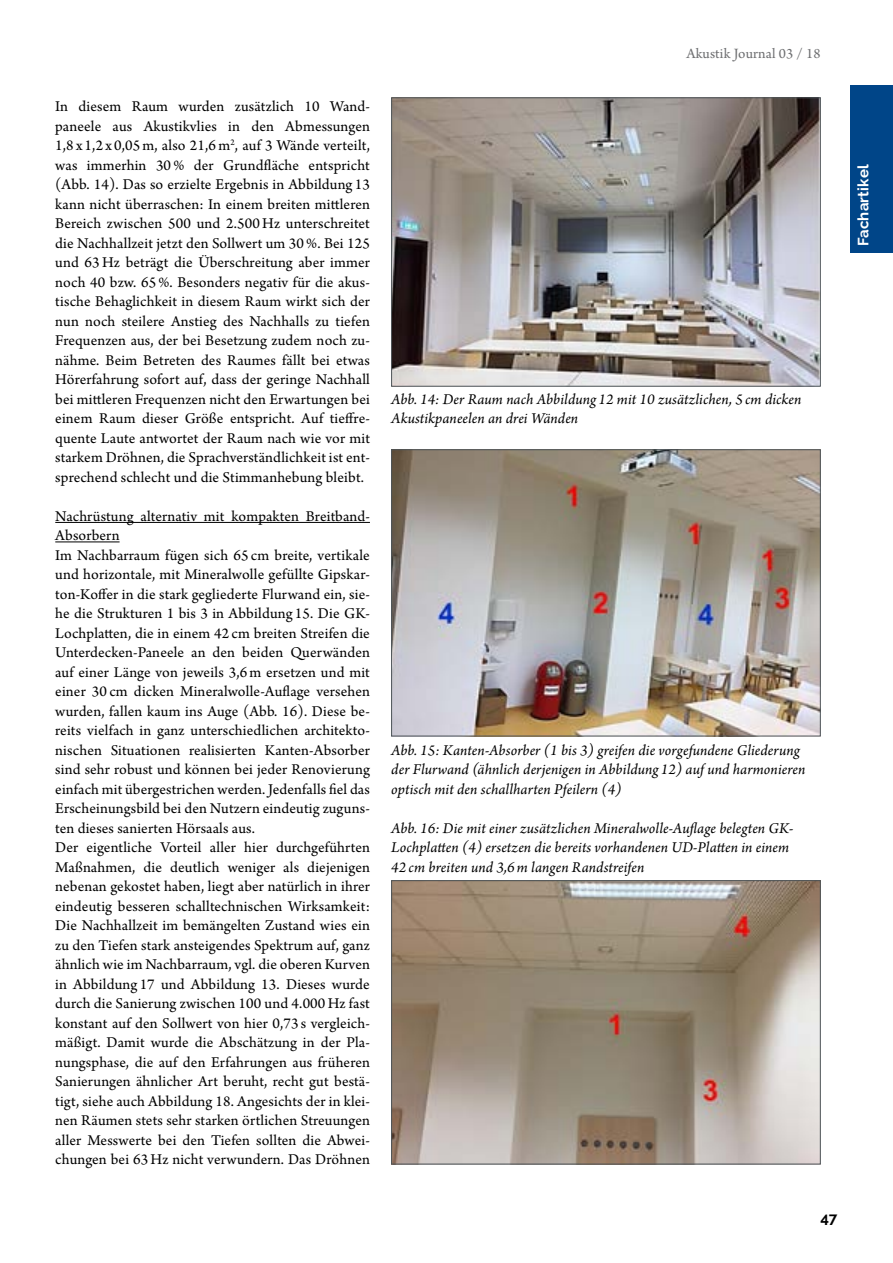
<style>
.page{position:relative;width:893px;height:1263px;background:#fff}
.page>*{position:absolute;margin:0;border:0;box-sizing:border-box;transform-origin:0 0}
.t1{font:15.75px/19.5px "Arno Pro";letter-spacing:.01em;color:#000;text-align:justify}
.t2{font:italic 15.75px/19.5px "Arno Pro";letter-spacing:.005em;color:#000}
.t3{font:15px "Arno Pro";letter-spacing:.01em;color:#6d6e70}
.t4{font:700 15px "Raleway";letter-spacing:.01em;color:#fff}
.t5{font:700 15px "Raleway";color:#000}
</style>
<div class="page">
<div style="left:850px;top:85px;width:43px;height:168px;background:#004588"></div>
<hr style="left:55px;top:522px;width:315px;height:1px;background:#000">
<hr style="left:55px;top:541px;width:65px;height:1px;background:#000">
<img style="left:393px;top:99px;width:426px;height:286px">
<div style="left:391px;top:97px;width:430px;height:290px;border:1px solid #4d5458"></div>
<img style="left:393px;top:451px;width:426px;height:283px">
<div style="left:391px;top:449px;width:430px;height:287px;border:1px solid #4d5458"></div>
<img style="left:393px;top:882px;width:426px;height:280px">
<div style="left:391px;top:880px;width:430px;height:284px;border:1px solid #4d5458"></div>
<p class="t1" style="left:55px;top:98px;width:316px">In diesem Raum wurden zusätzlich 10 Wand&shy;paneele aus Akustikvlies in den Abmessungen 1,8 x 1,2 x 0,05m, also 21,6m<sup>2</sup>, auf 3 Wände verteilt, was immerhin 30% der Grundfläche entspricht (Abb. 14). Das so erzielte Ergebnis in Abbildung 13 kann nicht überraschen: In einem breiten mittleren Bereich zwischen 500 und 2.500Hz unterschreitet die Nachhallzeit jetzt den Sollwert um 30%. Bei 125 und 63Hz beträgt die Überschreitung aber immer noch 40 bzw. 65%. Besonders negativ für die akus&shy;tische Behaglichkeit in diesem Raum wirkt sich der nun noch steilere Anstieg des Nachhalls zu tiefen Frequenzen aus, der bei Besetzung zudem noch zu&shy;nähme. Beim Betreten des Raumes fällt bei etwas Hörerfahrung sofort auf, dass der geringe Nachhall bei mittleren Frequenzen nicht den Erwartungen bei einem Raum dieser Größe entspricht. Auf tieffre&shy;quente Laute antwortet der Raum nach wie vor mit starkem Dröhnen, die Sprachverständlichkeit ist ent&shy;sprechend schlecht und die Stimmanhebung bleibt.</p>
<p class="t1" style="left:55px;top:507px;width:316px;text-align:left">Nachrüstung alternativ mit kompakten Breitband-Absorbern<br>Im Nachbarraum fügen sich 65 cm breite, vertikale und horizontale, mit Mineralwolle gefüllte Gipskar&shy;ton-Koffer in die stark gegliederte Flurwand ein, sie&shy;he die Strukturen 1 bis 3 in Abbildung 15. Die GK-Lochplatten, die in einem 42 cm breiten Streifen die Unterdecken-Paneele an den beiden Querwänden auf einer Länge von jeweils 3,6m ersetzen und mit einer 30 cm dicken Mineralwolle-Auflage versehen wurden, fallen kaum ins Auge (Abb. 16). Diese be&shy;reits vielfach in ganz unterschiedlichen architekto&shy;nischen Situationen realisierten Kanten-Absorber sind sehr robust und können bei jeder Renovierung einfach mit übergestrichen werden. Jedenfalls fiel das Erscheinungsbild bei den Nutzern eindeutig zuguns&shy;ten dieses sanierten Hörsaals aus.<br>Der eigentliche Vorteil aller hier durchgeführten Maßnahmen, die deutlich weniger als diejenigen nebenan gekostet haben, liegt aber natürlich in ihrer eindeutig besseren schalltechnischen Wirksamkeit:<br>Die Nachhallzeit im bemängelten Zustand wies ein zu den Tiefen stark ansteigendes Spektrum auf, ganz ähnlich wie im Nachbarraum, vgl. die oberen Kurven in Abbildung 17 und Abbildung 13. Dieses wurde durch die Sanierung zwischen 100 und 4.000Hz fast konstant auf den Sollwert von hier 0,73 s vergleich&shy;mäßigt. Damit wurde die Abschätzung in der Pla&shy;nungsphase, die auf den Erfahrungen aus früheren Sanierungen ähnlicher Art beruht, recht gut bestä&shy;tigt, siehe auch Abbildung 18. Angesichts der in klei&shy;nen Räumen stets sehr starken örtlichen Streuungen aller Messwerte bei den Tiefen sollten die Abwei&shy;chungen bei 63Hz nicht verwundern. Das Dröhnen</p>
<p class="t3" style="left:686px;top:45px;width:136px">Akustik Journal 03 / 18</p>
<p class="t4" style="left:855px;top:246px;width:83px;rotate:-90deg">Fachartikel</p>
<p class="t2" style="left:391px;top:390px;width:412px">Abb. 14: Der Raum nach Abbildung 12 mit 10 zusätzlichen, 5 cm dicken<br>Akustikpaneelen an drei Wänden</p>
<p class="t2" style="left:391px;top:741px;width:416px">Abb. 15: Kanten-Absorber (1 bis 3) greifen die vorgefundene Gliederung der Flurwand (ähnlich derjenigen in Abbildung 12) auf und harmonieren optisch mit den schallharten Pfeilern (4)</p>
<p class="t2" style="left:391px;top:819px;width:404px">Abb. 16: Die mit einer zusätzlichen Mineralwolle-Auflage belegten GK-<br>Lochplatten (4) ersetzen die bereits vorhandenen UD-Platten in einem<br>42 cm breiten und 3,6 m langen Randstreifen</p>
<p class="t5" style="left:820px;top:1209px;width:19px">47</p>
</div>
